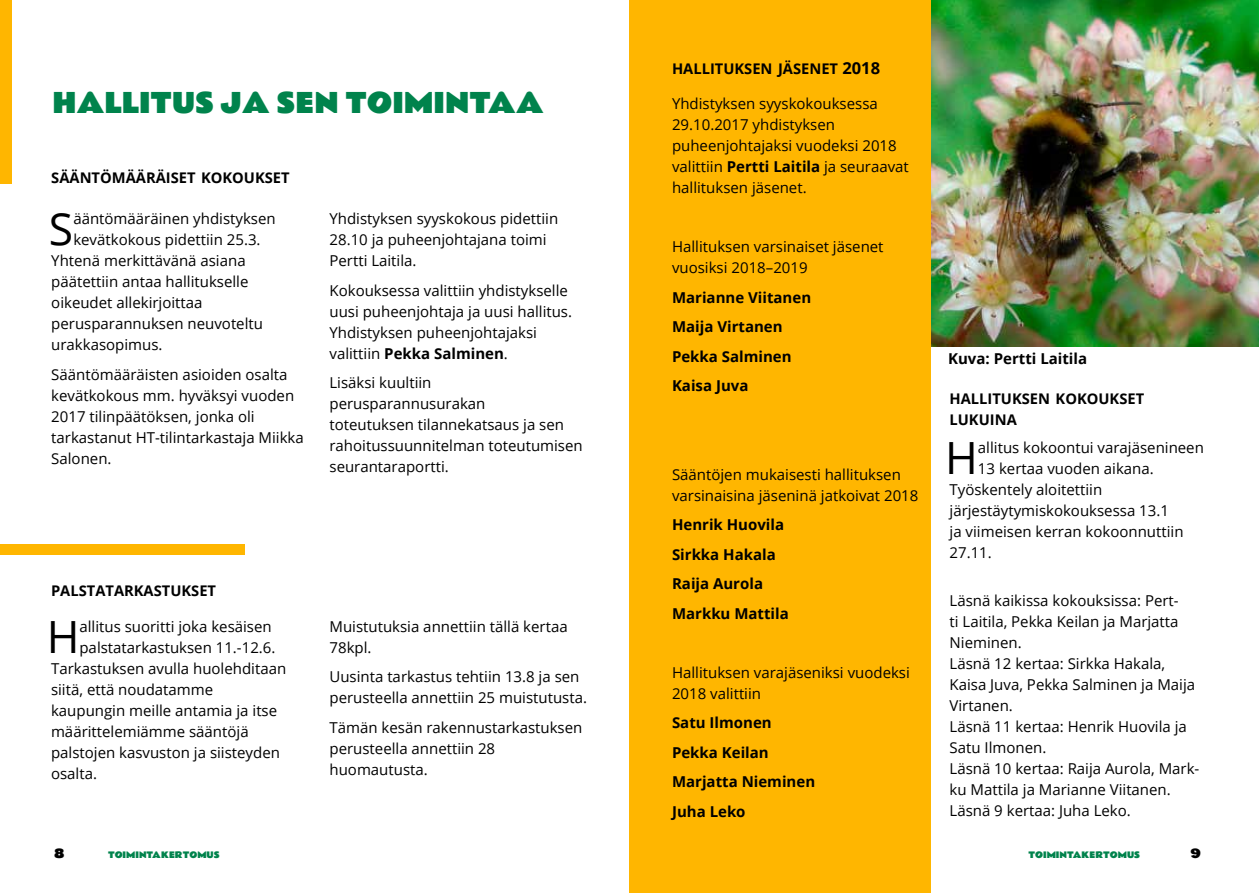
<style>
.page{position:relative;width:1259px;height:893px;background:#fff}
.page>*{position:absolute;margin:0;border:0;box-sizing:border-box;transform-origin:0 0}
.t1{font:44.4px "Open Sans";color:#000}
.t2{font:27px "Rammetto One";color:#00834c}
.t3{font:15px/21px "Open Sans";color:#000}
.t4{font:700 15px/29.5px "Open Sans";color:#000}
.t5{font:700 14.7px/21px "Open Sans";color:#000}
.t6{font:12px "Rammetto One";color:#000}
.t7{font:8.4px "Rammetto One";color:#00834c}
.s1{font-weight:700}
.s2{font-size:16.5px}
</style>
<div class="page">
<div style="left:629px;top:0;width:302px;height:893px;background:#ffb600"></div>
<img style="left:931px;top:0;width:328px;height:347px">
<div style="left:0;top:545px;width:244px;height:10px;background:#ffb600"></div>
<div style="left:0;top:0;width:11px;height:184px;background:#ffb600"></div>
<h2 class="t2" style="left:52px;top:81px;width:493px">HALLITUS JA SEN TOIMINTAA</h2>
<p class="t5" style="left:51px;top:167px;width:240px">SÄÄNTÖMÄÄRÄISET KOKOUKSET</p>
<h1 class="t1" style="left:49px;top:199px;width:26px">S</h1>
<p class="t3" style="left:73px;top:208px;width:204px">ääntömääräinen yhdistyksen</p>
<p class="t3" style="left:73px;top:229px;width:189px">kevätkokous pidettiin 25.3.</p>
<p class="t3" style="left:51px;top:250px;width:196px">Yhtenä merkittävänä asiana</p>
<p class="t3" style="left:51px;top:271px;width:199px">päätettiin antaa hallitukselle</p>
<p class="t3" style="left:51px;top:292px;width:153px">oikeudet allekirjoittaa</p>
<p class="t3" style="left:51px;top:313px;width:213px">perusparannuksen neuvoteltu</p>
<p class="t3" style="left:51px;top:334px;width:113px">urakkasopimus.</p>
<p class="t3" style="left:51px;top:363px;width:254px">Sääntömääräisten asioiden osalta kevätkokous mm. hyväksyi vuoden<br>2017 tilinpäätöksen, jonka oli tarkastanut HT-tilintarkastaja Miikka<br>Salonen.</p>
<p class="t3" style="left:329px;top:208px;width:230px">Yhdistyksen syyskokous pidettiin<br>28.10 ja puheenjohtajana toimi<br>Pertti Laitila.</p>
<p class="t3" style="left:329px;top:279px;width:244px">Kokouksessa valittiin yhdistykselle uusi puheenjohtaja ja uusi hallitus.<br>Yhdistyksen puheenjohtajaksi valittiin <span class="s1">Pekka Salminen</span>.</p>
<p class="t3" style="left:329px;top:372px;width:255px">Lisäksi kuultiin perusparannusurakan<br>toteutuksen tilannekatsaus ja sen rahoitussuunnitelman toteutumisen seurantaraportti.</p>
<p class="t5" style="left:51px;top:580px;width:167px">PALSTATARKASTUKSET</p>
<h1 class="t1" style="left:47px;top:606px;width:34px">H</h1>
<p class="t3" style="left:79px;top:616px;width:194px">allitus suoritti joka kesäisen</p>
<p class="t3" style="left:79px;top:637px;width:198px">palstatarkastuksen 11.-12.6.</p>
<p class="t3" style="left:51px;top:658px;width:237px">Tarkastuksen avulla huolehditaan</p>
<p class="t3" style="left:51px;top:679px;width:164px">siitä, että noudatamme</p>
<p class="t3" style="left:51px;top:700px;width:228px">kaupungin meille antamia ja itse</p>
<p class="t3" style="left:51px;top:721px;width:199px">määrittelemiämme sääntöjä</p>
<p class="t3" style="left:51px;top:742px;width:230px">palstojen kasvuston ja siisteyden</p>
<p class="t3" style="left:51px;top:763px;width:47px">osalta.</p>
<p class="t3" style="left:329px;top:616px;width:240px">Muistutuksia annettiin tällä kertaa<br>78kpl.</p>
<p class="t3" style="left:329px;top:666px;width:259px">Uusinta tarkastus tehtiin 13.8 ja sen perusteella annettiin 25 muistutusta.</p>
<p class="t3" style="left:329px;top:717px;width:254px">Tämän kesän rakennustarkastuksen perusteella annettiin 28 huomautusta.</p>
<p class="t5" style="left:672px;top:58px;width:209px">HALLITUKSEN JÄSENET <span class="s2">2018</span></p>
<p class="t3" style="left:672px;top:93px;width:238px">Yhdistyksen syyskokouksessa<br>29.10.2017 yhdistyksen puheenjohtajaksi vuodeksi 2018 valittiin <span class="s1">Pertti Laitila</span> ja seuraavat hallituksen jäsenet.</p>
<p class="t3" style="left:672px;top:236px;width:213px">Hallituksen varsinaiset jäsenet vuosiksi 2018–2019</p>
<p class="t4" style="left:672px;top:282px;width:141px">Marianne Viitanen<br>Maija Virtanen<br>Pekka Salminen<br>Kaisa Juva</p>
<p class="t3" style="left:672px;top:463px;width:248px">Sääntöjen mukaisesti hallituksen varsinaisina jäseninä jatkoivat 2018</p>
<p class="t4" style="left:672px;top:509px;width:118px">Henrik Huovila<br>Sirkka Hakala<br>Raija Aurola<br>Markku Mattila</p>
<p class="t3" style="left:672px;top:661px;width:239px">Hallituksen varajäseniksi vuodeksi<br>2018 valittiin</p>
<p class="t4" style="left:672px;top:707px;width:145px">Satu Ilmonen<br>Pekka Keilan<br>Marjatta Nieminen<br>Juha Leko</p>
<p class="t4" style="left:948px;top:344px;width:141px">Kuva: Pertti Laitila</p>
<p class="t5" style="left:949px;top:387px;width:196px">HALLITUKSEN KOKOUKSET<br>LUKUINA</p>
<h1 class="t1" style="left:945px;top:427px;width:34px">H</h1>
<p class="t3" style="left:978px;top:437px;width:227px">allitus kokoontui varajäsenineen</p>
<p class="t3" style="left:978px;top:458px;width:177px">13 kertaa vuoden aikana.</p>
<p class="t3" style="left:949px;top:479px;width:154px">Työskentely aloitettiin</p>
<p class="t3" style="left:949px;top:500px;width:221px">järjestäytymiskokouksessa 13.1</p>
<p class="t3" style="left:949px;top:521px;width:235px">ja viimeisen kerran kokoonnuttiin</p>
<p class="t3" style="left:949px;top:542px;width:44px">27.11.</p>
<p class="t3" style="left:949px;top:589px;width:251px">Läsnä kaikissa kokouksissa: Pert-<br>ti Laitila, Pekka Keilan ja Marjatta<br>Nieminen.<br>Läsnä 12 kertaa: Sirkka Hakala,<br>Kaisa Juva, Pekka Salminen ja Maija<br>Virtanen.<br>Läsnä 11 kertaa: Henrik Huovila ja<br>Satu Ilmonen.<br>Läsnä 10 kertaa: Raija Aurola, Mark&shy;ku Mattila ja Marianne Viitanen.<br>Läsnä 9 kertaa: Juha Leko.</p>
<p class="t6" style="left:54px;top:843px;width:12px">8</p>
<p class="t7" style="left:108px;top:847px;width:113px">TOIMINTAKERTOMUS</p>
<p class="t7" style="left:1028px;top:847px;width:113px">TOIMINTAKERTOMUS</p>
<p class="t6" style="left:1190px;top:843px;width:12px">9</p>
</div>
